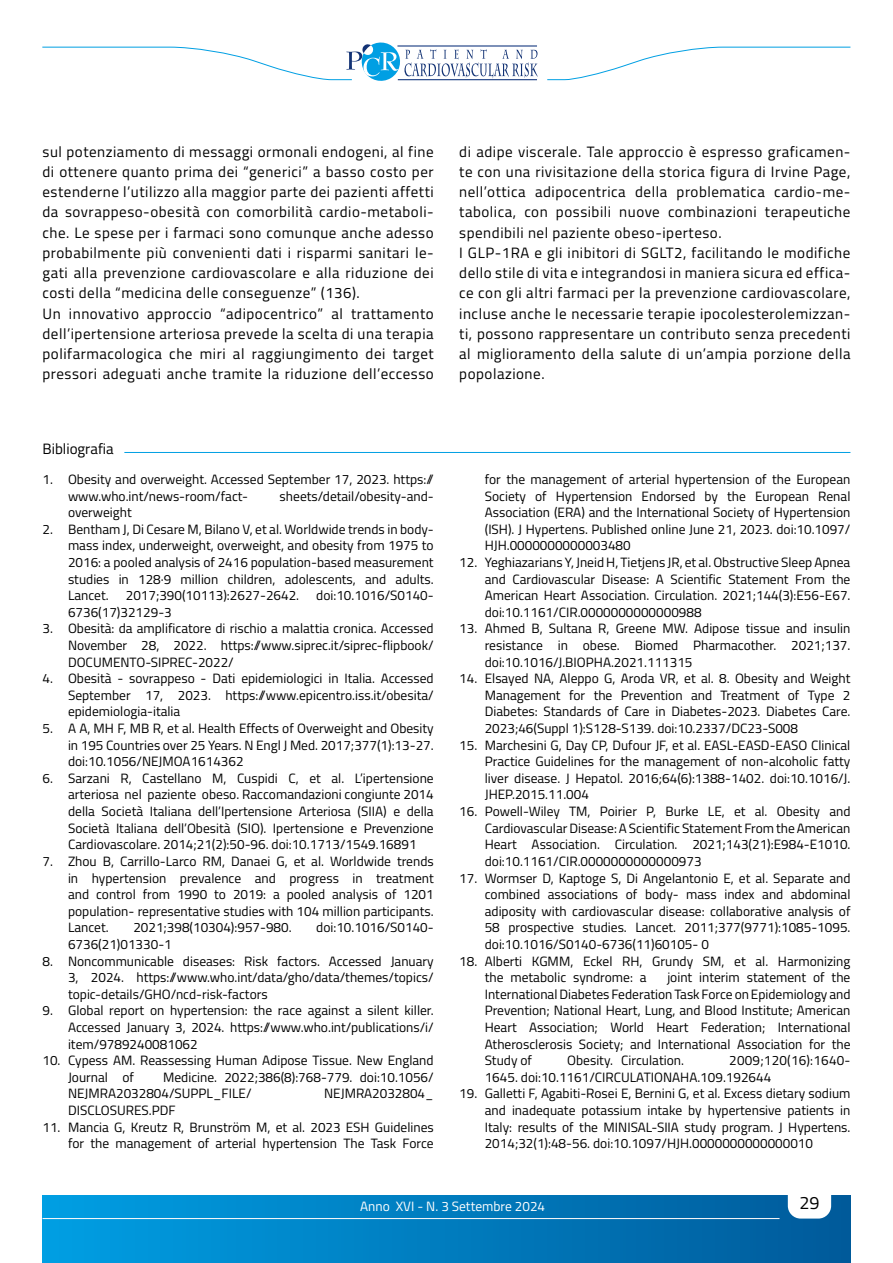
<style>
.page{position:relative;width:893px;height:1263px;background:#fff}
.page>*{position:absolute;margin:0;border:0;box-sizing:border-box;transform-origin:0 0}
.t1{font:18px "Titillium";color:#000}
.t2{font:15px/20.2px "Titillium";letter-spacing:.035em;color:#000}
.t3{font:15px "Titillium";color:#000}
.t4{font:13.5px/16.6px "Titillium";color:#000;text-align:justify}
.t5{font:13.5px "Titillium";color:#fff}
</style>
<div class="page">
<div style="left:43px;top:1195px;width:807px;height:68px;background:linear-gradient(to right,#019fe3,#015a9a)"></div>
<svg style="left:788px;top:1195px;width:43px;height:23px"></svg>
<hr style="left:43px;top:1218px;width:736px;height:1px;background:#fff">
<svg style="left:547px;top:46px;width:304px;height:34px"></svg>
<svg style="left:42px;top:42px;width:496px;height:39px"></svg>
<hr style="left:124px;top:452px;width:726px;height:1px;background:#009fe3">
<p class="t2" style="left:43px;top:141px;width:393px">sul potenziamento di messaggi ormonali endogeni, al fine di ottenere quanto prima dei “generici” a basso costo per estenderne l’utilizzo alla maggior parte dei pazienti affetti da sovrappeso-obesità con comorbilità cardio-metaboli&shy;che. Le spese per i farmaci sono comunque anche adesso probabilmente più convenienti dati i risparmi sanitari le&shy;gati alla prevenzione cardiovascolare e alla riduzione dei costi della “medicina delle conseguenze” (136).<br>Un innovativo approccio “adipocentrico” al trattamento dell’ipertensione arteriosa prevede la scelta di una terapia polifarmacologica che miri al raggiungimento dei target pressori adeguati anche tramite la riduzione dell’eccesso</p>
<p class="t2" style="left:459px;top:141px;width:393px">di adipe viscerale. Tale approccio è espresso graficamen&shy;te con una rivisitazione della storica figura di Irvine Page, nell’ottica adipocentrica della problematica cardio-me&shy;tabolica, con possibili nuove combinazioni terapeutiche spendibili nel paziente obeso-iperteso.<br>I GLP-1RA e gli inibitori di SGLT2, facilitando le modifiche dello stile di vita e integrandosi in maniera sicura ed effica&shy;ce con gli altri farmaci per la prevenzione cardiovascolare, incluse anche le necessarie terapie ipocolesterolemizzan&shy;ti, possono rappresentare un contributo senza precedenti al miglioramento della salute di un’ampia porzione della popolazione.</p>
<p class="t3" style="left:43px;top:437px;width:73px">Bibliografia</p>
<p class="t4" style="left:68px;top:470px;width:367px;text-indent:-26px">1. Obesity and overweight. Accessed September 17, 2023. https:// www.who.int/news-room/fact-</p>
<p class="t4" style="left:280px;top:487px;width:156px">sheets/detail/obesity-and-</p>
<p class="t4" style="left:68px;top:503px;width:65px">overweight</p>
<p class="t4" style="left:68px;top:520px;width:367px;text-indent:-26px">2. Bentham J, Di Cesare M, Bilano V, et al. Worldwide trends in body&shy;mass index, underweight, overweight, and obesity from 1975 to 2016: a pooled analysis of 2416 population-based measurement studies in 128·9 million children, adolescents, and adults.<br>Lancet.</p>
<p class="t4" style="left:126px;top:586px;width:175px">2017;390(10113):2627-2642.</p>
<p class="t4" style="left:316px;top:586px;width:119px">doi:10.1016/S0140-</p>
<p class="t4" style="left:68px;top:603px;width:105px">6736(17)32129-3</p>
<p class="t4" style="left:68px;top:620px;width:367px;text-indent:-26px">3. Obesità: da amplificatore di rischio a malattia cronica. Accessed November 28, 2022. https://www.siprec.it/siprec-flipbook/ DOCUMENTO-SIPREC-2022/</p>
<p class="t4" style="left:68px;top:669px;width:367px;text-indent:-26px">4. Obesità - sovrappeso - Dati epidemiologici in Italia. Accessed September 17, 2023. https://www.epicentro.iss.it/obesita/ epidemiologia-italia</p>
<p class="t4" style="left:68px;top:719px;width:367px;text-indent:-26px">5. A A, MH F, MB R, et al. Health Effects of Overweight and Obesity in 195 Countries over 25 Years. N Engl J Med. 2017;377(1):13-27. doi:10.1056/NEJMOA1614362</p>
<p class="t4" style="left:68px;top:769px;width:367px;text-indent:-26px">6. Sarzani R, Castellano M, Cuspidi C, et al. L’ipertensione arteriosa nel paziente obeso. Raccomandazioni congiunte 2014 della Società Italiana dell’Ipertensione Arteriosa (SIIA) e della Società Italiana dell’Obesità (SIO). Ipertensione e Prevenzione Cardiovascolare. 2014;21(2):50-96. doi:10.1713/1549.16891</p>
<p class="t4" style="left:68px;top:852px;width:367px;text-indent:-26px">7. Zhou B, Carrillo-Larco RM, Danaei G, et al. Worldwide trends in hypertension prevalence and progress in treatment and control from 1990 to 2019: a pooled analysis of 1201 population- representative studies with 104 million participants.<br>Lancet.</p>
<p class="t4" style="left:133px;top:919px;width:160px">2021;398(10304):957-980.</p>
<p class="t4" style="left:316px;top:919px;width:119px">doi:10.1016/S0140-</p>
<p class="t4" style="left:68px;top:935px;width:105px">6736(21)01330-1</p>
<p class="t4" style="left:68px;top:952px;width:367px;text-indent:-26px">8. Noncommunicable diseases: Risk factors. Accessed January 3, 2024. https://www.who.int/data/gho/data/themes/topics/ topic-details/GHO/ncd-risk-factors</p>
<p class="t4" style="left:68px;top:1002px;width:367px;text-indent:-26px">9. Global report on hypertension: the race against a silent killer.<br>Accessed January 3, 2024. https://www.who.int/publications/i/ item/9789240081062</p>
<p class="t4" style="left:68px;top:1051px;width:367px;text-indent:-26px">10. Cypess AM. Reassessing Human Adipose Tissue. New England<br>Journal of</p>
<p class="t4" style="left:68px;top:1068px;width:367px;text-indent:95px">Medicine. 2022;386(8):768-779. doi:10.1056/<br>NEJMRA2032804/SUPPL_FILE/</p>
<p class="t4" style="left:324px;top:1085px;width:111px">NEJMRA2032804_</p>
<p class="t4" style="left:68px;top:1101px;width:109px">DISCLOSURES.PDF</p>
<p class="t4" style="left:43px;top:1118px;width:393px;text-align:right">11. Mancia G, Kreutz R, Brunström M, et al. 2023 ESH Guidelines for the management of arterial hypertension The Task Force</p>
<p class="t4" style="left:485px;top:470px;width:367px">for the management of arterial hypertension of the European Society of Hypertension Endorsed by the European Renal Association (ERA) and the International Society of Hypertension (ISH). J Hypertens. Published online June 21, 2023. doi:10.1097/ HJH.0000000000003480</p>
<p class="t4" style="left:485px;top:553px;width:367px;text-indent:-26px">12. Yeghiazarians Y, Jneid H, Tietjens JR, et al. Obstructive Sleep Apnea and Cardiovascular Disease: A Scientific Statement From the American Heart Association. Circulation. 2021;144(3):E56-E67. doi:10.1161/CIR.0000000000000988</p>
<p class="t4" style="left:485px;top:620px;width:367px;text-indent:-26px">13. Ahmed B, Sultana R, Greene MW. Adipose tissue and insulin resistance in obese. Biomed Pharmacother. 2021;137. doi:10.1016/J.BIOPHA.2021.111315</p>
<p class="t4" style="left:485px;top:669px;width:367px;text-indent:-26px">14. Elsayed NA, Aleppo G, Aroda VR, et al. 8. Obesity and Weight Management for the Prevention and Treatment of Type 2<br>Diabetes: Standards of Care in Diabetes-2023. Diabetes Care.<br>2023;46(Suppl 1):S128-S139. doi:10.2337/DC23-S008</p>
<p class="t4" style="left:485px;top:736px;width:367px;text-indent:-26px">15. Marchesini G, Day CP, Dufour JF, et al. EASL-EASD-EASO Clinical Practice Guidelines for the management of non-alcoholic fatty liver disease. J Hepatol. 2016;64(6):1388-1402. doi:10.1016/J.<br>JHEP.2015.11.004</p>
<p class="t4" style="left:485px;top:802px;width:367px;text-indent:-26px">16. Powell-Wiley TM, Poirier P, Burke LE, et al. Obesity and Cardiovascular Disease: A Scientific Statement From the American Heart Association. Circulation. 2021;143(21):E984-E1010. doi:10.1161/CIR.0000000000000973</p>
<p class="t4" style="left:485px;top:869px;width:367px;text-indent:-26px">17. Wormser D, Kaptoge S, Di Angelantonio E, et al. Separate and combined associations of body- mass index and abdominal adiposity with cardiovascular disease: collaborative analysis of 58 prospective studies. Lancet. 2011;377(9771):1085-1095. doi:10.1016/S0140-6736(11)60105- 0</p>
<p class="t4" style="left:485px;top:952px;width:367px;text-indent:-26px">18. Alberti KGMM, Eckel RH, Grundy SM, et al. Harmonizing the metabolic syndrome: a</p>
<p class="t4" style="left:485px;top:968px;width:367px;text-indent:183px">joint interim statement of the International Diabetes Federation Task Force on Epidemiology and Prevention; National Heart, Lung, and Blood Institute; American Heart Association; World Heart Federation; International Atherosclerosis Society; and International Association for the Study of</p>
<p class="t4" style="left:485px;top:1051px;width:367px;text-indent:244px">2009;120(16):1640-<br>1645. doi:10.1161/CIRCULATIONAHA.109.192644</p>
<p class="t4" style="left:485px;top:1085px;width:367px;text-indent:-26px">19. Galletti F, Agabiti-Rosei E, Bernini G, et al. Excess dietary sodium and inadequate potassium intake by hypertensive patients in Italy: results of the MINISAL-SIIA study program. J Hypertens.<br>2014;32(1):48-56. doi:10.1097/HJH.0000000000000010</p>
<p class="t4" style="left:567px;top:1051px;width:118px">Obesity. Circulation.</p>
<p class="t5" style="left:360px;top:1196px;width:187px">Anno XVI - N. 3 Settembre 2024</p>
<h1 class="t1" style="left:799px;top:1189px;width:22px">29</h1>
</div>
